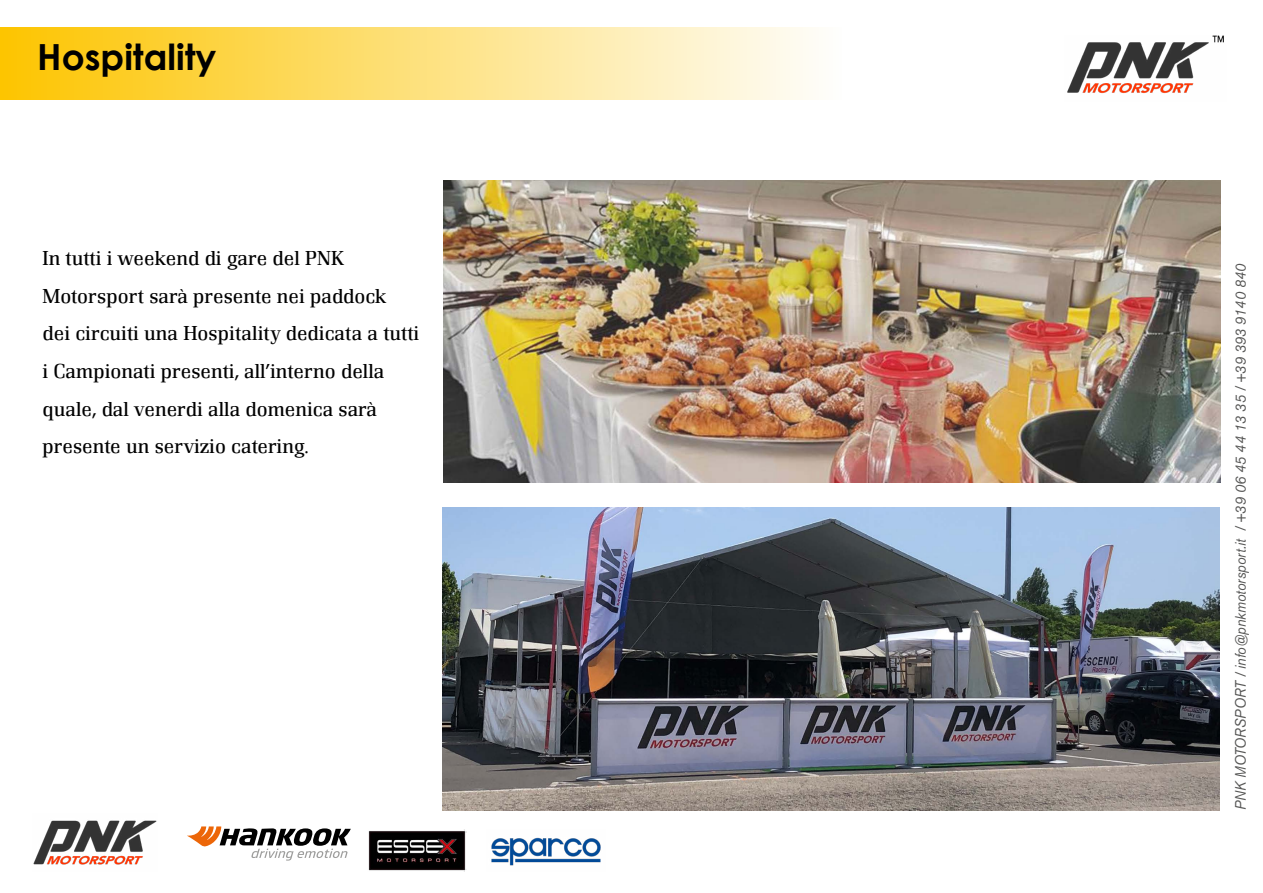
<style>
.page{position:relative;width:1263px;height:893px;background:#fff}
.page>*{position:absolute;margin:0;border:0;box-sizing:border-box;transform-origin:0 0}
.t1{font:700 36px "Century Gothic";color:#000}
.t2{font:300 21px/37.5px "Renault TOT";color:#000}
.t3{font:italic 15px "Akzidenz Grotesk BE";color:#575756;scale:.92 1}
</style>
<div class="page">
<img style="left:1067px;top:35px;width:157px;height:59px">
<div style="left:0;top:28px;width:842px;height:72px;background:linear-gradient(to right,#fdc400,#fefefd)"></div>
<img style="left:443px;top:181px;width:777px;height:302px">
<img style="left:443px;top:508px;width:777px;height:302px">
<img style="left:33px;top:820px;width:124px;height:45px">
<svg style="left:187px;top:826px;width:164px;height:35px"></svg>
<img style="left:368px;top:830px;width:98px;height:41px">
<img style="left:491px;top:837px;width:110px;height:29px">
<h1 class="t1" style="left:37px;top:29px;width:181px">Hospitality</h1>
<p class="t2" style="left:43px;top:240px;width:378px">In tutti i weekend di gare del PNK Motorsport sarà presente nei paddock dei circuiti una Hospitality dedicata a tutti i Campionati presenti, all’interno della quale, dal venerdi alla domenica sarà presente un servizio catering.</p>
<p class="t3" style="left:1232px;top:810px;width:596px;rotate:-90deg">PNK MOTORSPORT / info@pnkmotorsport.it / +39 06 45 44 13 35 / +39 393 9140 840</p>
</div>
